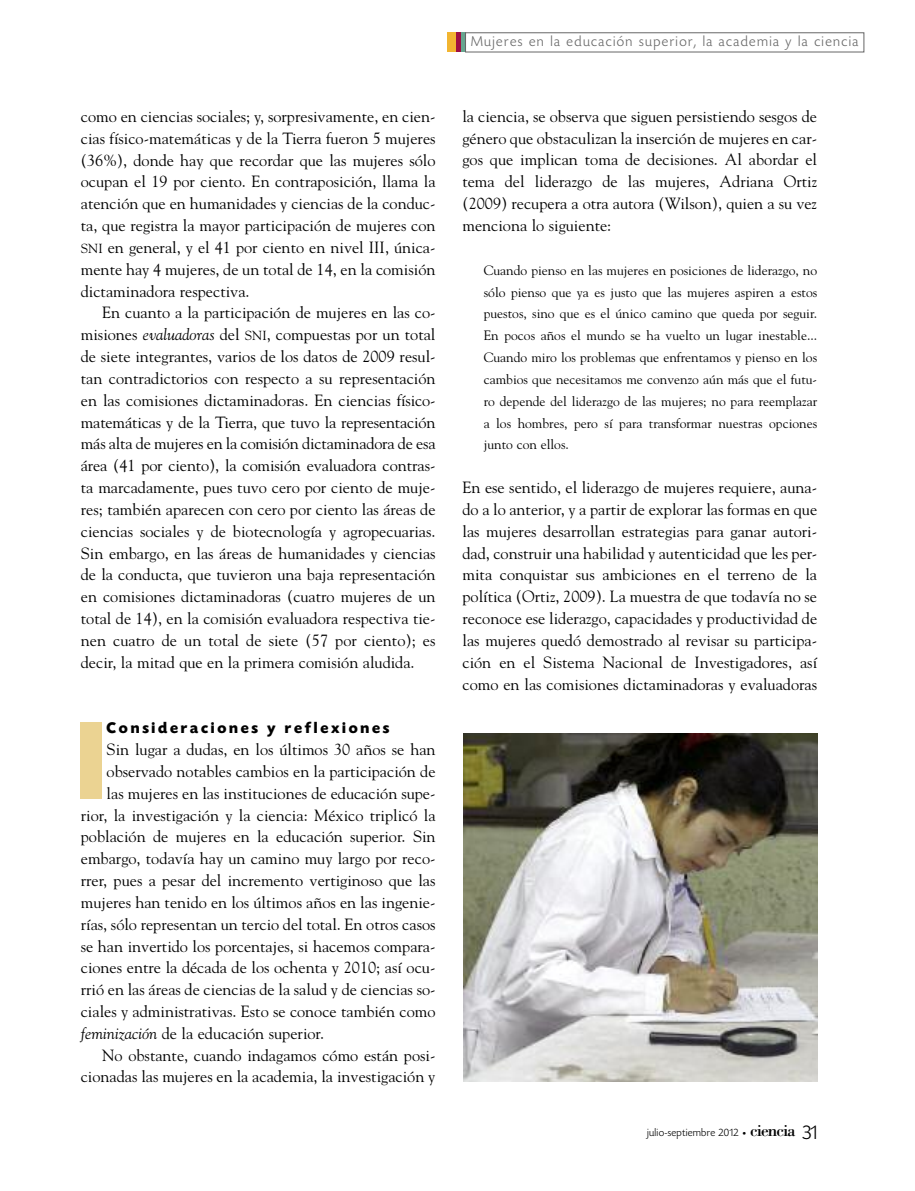
<style>
.page{position:relative;width:915px;height:1191px;background:#fff}
.page>*{position:absolute;margin:0;border:0;box-sizing:border-box;transform-origin:0 0}
.t1{font:17.25px "Bodoni";letter-spacing:-.05em;color:#000}
.t2{font:16.2px/21.8px "Goudy";color:#000;text-align:justify}
.t3{font:700 16.2px "Today HEF";letter-spacing:.17em;color:#000}
.t4{font:300 15px "Today HEF";letter-spacing:.095em;color:#666}
.t5{font:13.5px/21.9px "Goudy";color:#000;text-align:justify}
.t6{font:300 11.25px "Today HEF";letter-spacing:.025em;color:#000}
.s1{font-size:13.05px}
.s2{font-style:italic}
.s3{font-family:"Officina Sans";font-weight:400;font-size:7.5px}
.s4{font-family:"Today HEF";font-weight:300;font-size:21px}
</style>
<div class="page">
<div style="left:447px;top:32px;width:5px;height:20px;background:#f2b531"></div>
<hr style="left:452px;top:32px;width:4px;height:20px;background:#f2b531">
<div style="left:456px;top:32px;width:5px;height:20px;background:#9f0f42"></div>
<hr style="left:461px;top:32px;width:4px;height:20px;background:#67a58f">
<div style="left:465px;top:32px;width:399px;height:20px;border:1px solid #666"></div>
<div style="left:81px;top:722px;width:21px;height:77px;background:#ebd392"></div>
<img style="left:463px;top:734px;width:353px;height:347px">
<p class="t2" style="left:81px;top:105px;width:356px">como en ciencias sociales; y, sorpresivamente, en cien&shy;cias físico-matemáticas y de la Tierra fueron 5 mujeres (36%), donde hay que recordar que las mujeres sólo ocupan el 19 por ciento. En contraposición, llama la atención que en humanidades y ciencias de la conduc&shy;ta, que registra la mayor participación de mujeres con <span class="s1">SNI</span> en general, y el 41 por ciento en nivel III, única&shy;mente hay 4 mujeres, de un total de 14, en la comisión dictaminadora respectiva.</p>
<p class="t2" style="left:81px;top:302px;width:356px;text-indent:21px">En cuanto a la participación de mujeres en las co&shy;misiones <span class="s2">evaluadoras</span> del <span class="s1">SNI</span>, compuestas por un total de siete integrantes, varios de los datos de 2009 resul&shy;tan contradictorios con respecto a su representación en las comisiones dictaminadoras. En ciencias físico&shy;matemáticas y de la Tierra, que tuvo la representación más alta de mujeres en la comisión dictaminadora de esa área (41 por ciento), la comisión evaluadora contras&shy;ta marcadamente, pues tuvo cero por ciento de muje&shy;res; también aparecen con cero por ciento las áreas de ciencias sociales y de biotecnología y agropecuarias.<br>Sin embargo, en las áreas de humanidades y ciencias de la conducta, que tuvieron una baja representación en comisiones dictaminadoras (cuatro mujeres de un total de 14), en la comisión evaluadora respectiva tie&shy;nen cuatro de un total de siete (57 por ciento); es decir, la mitad que en la primera comisión aludida.</p>
<p class="t3" style="left:107px;top:722px;width:284px">Consideraciones y reflexiones</p>
<p class="t2" style="left:107px;top:738px;width:330px">Sin lugar a dudas, en los últimos 30 años se han</p>
<p class="t2" style="left:107px;top:760px;width:330px">observado notables cambios en la participación de</p>
<p class="t2" style="left:107px;top:782px;width:330px">las mujeres en las instituciones de educación supe-</p>
<p class="t2" style="left:81px;top:804px;width:356px">rior, la investigación y la ciencia: México triplicó la</p>
<p class="t2" style="left:81px;top:826px;width:356px">población de mujeres en la educación superior. Sin</p>
<p class="t2" style="left:81px;top:847px;width:356px">embargo, todavía hay un camino muy largo por reco-</p>
<p class="t2" style="left:81px;top:869px;width:356px">rrer, pues a pesar del incremento vertiginoso que las</p>
<p class="t2" style="left:81px;top:891px;width:356px">mujeres han tenido en los últimos años en las ingenie-</p>
<p class="t2" style="left:81px;top:913px;width:356px">rías, sólo representan un tercio del total. En otros casos</p>
<p class="t2" style="left:81px;top:935px;width:356px">se han invertido los porcentajes, si hacemos compara-</p>
<p class="t2" style="left:81px;top:957px;width:356px">ciones entre la década de los ochenta y 2010; así ocu-</p>
<p class="t2" style="left:81px;top:978px;width:356px">rrió en las áreas de ciencias de la salud y de ciencias so-</p>
<p class="t2" style="left:81px;top:1000px;width:356px">ciales y administrativas. Esto se conoce también como</p>
<p class="t2" style="left:81px;top:1022px;width:245px"><span class="s2">feminización</span> de la educación superior.</p>
<p class="t2" style="left:102px;top:1044px;width:335px">No obstante, cuando indagamos cómo están posi-</p>
<p class="t2" style="left:81px;top:1066px;width:356px">cionadas las mujeres en la academia, la investigación y</p>
<p class="t4" style="left:471px;top:35px;width:389px">Mujeres en la educación superior, la academia y la ciencia</p>
<p class="t2" style="left:462px;top:105px;width:356px">la ciencia, se observa que siguen persistiendo sesgos de género que obstaculizan la inserción de mujeres en car&shy;gos que implican toma de decisiones. Al abordar el tema del liderazgo de las mujeres, Adriana Ortiz (2009) recupera a otra autora (Wilson), quien a su vez menciona lo siguiente:</p>
<p class="t5" style="left:483px;top:259px;width:335px">Cuando pienso en las mujeres en posiciones de liderazgo, no sólo pienso que ya es justo que las mujeres aspiren a estos puestos, sino que es el único camino que queda por seguir.<br>En pocos años el mundo se ha vuelto un lugar inestable...<br>Cuando miro los problemas que enfrentamos y pienso en los cambios que necesitamos me convenzo aún más que el futu&shy;ro depende del liderazgo de las mujeres; no para reemplazar a los hombres, pero sí para transformar nuestras opciones junto con ellos.</p>
<p class="t2" style="left:462px;top:476px;width:356px">En ese sentido, el liderazgo de mujeres requiere, auna&shy;do a lo anterior, y a partir de explorar las formas en que las mujeres desarrollan estrategias para ganar autori&shy;dad, construir una habilidad y autenticidad que les per&shy;mita conquistar sus ambiciones en el terreno de la política (Ortiz, 2009). La muestra de que todavía no se reconoce ese liderazgo, capacidades y productividad de las mujeres quedó demostrado al revisar su participa&shy;ción en el Sistema Nacional de Investigadores, así como en las comisiones dictaminadoras y evaluadoras</p>
<p class="t6" style="left:647px;top:1127px;width:101px">julio-septiembre 2012 <span class="s3">•</span></p>
<p class="t1" style="left:750px;top:1120px;width:68px">ciencia <span class="s4">31</span></p>
</div>
